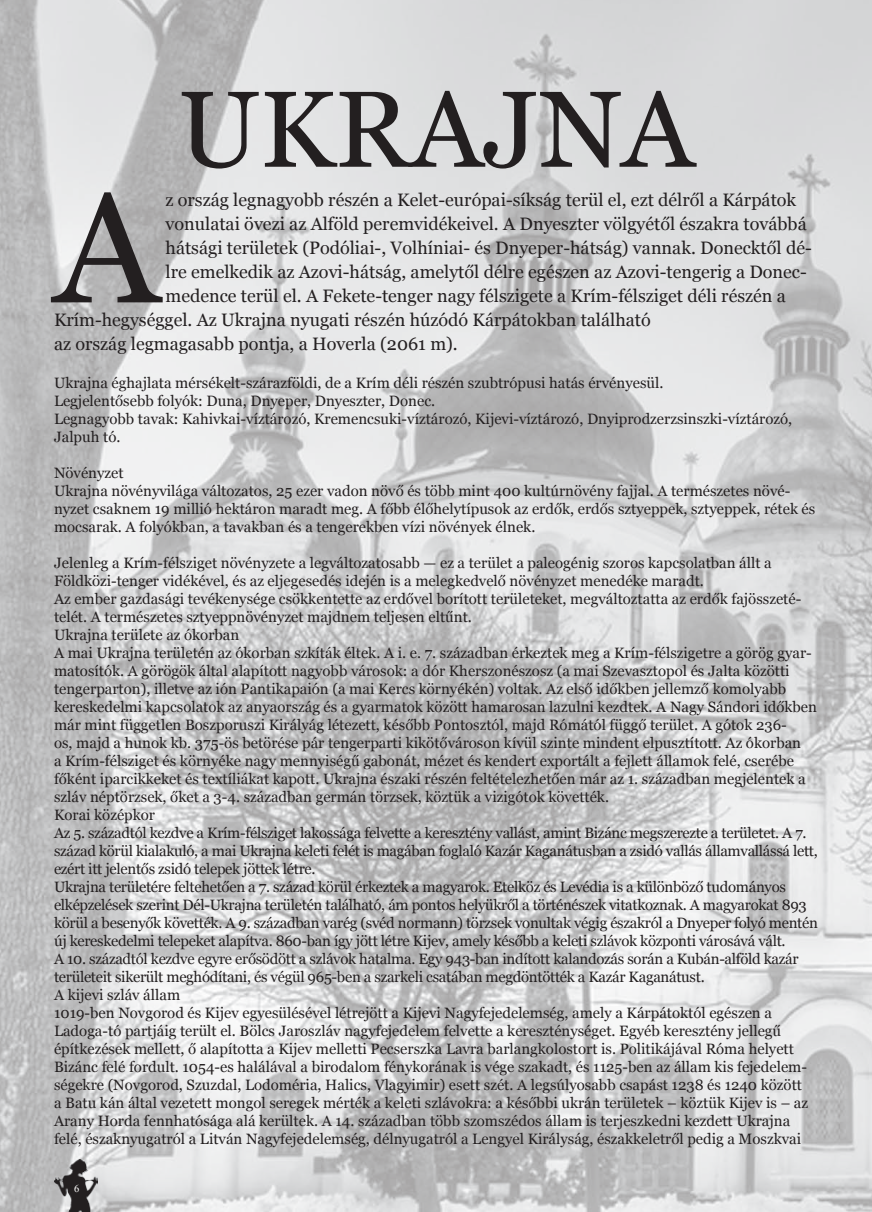
<style>
.page{position:relative;width:872px;height:1212px;background:#fff}
.page>*{position:absolute;margin:0;border:0;box-sizing:border-box;transform-origin:0 0}
.t1{font:156.6px "Georgia";color:#231f20}
.t2{font:108px "Georgia";color:#231f20}
.t3{font:18px "Georgia";color:#231f20}
.t4{font:15px/18px "Georgia";color:#231f20}
.t5{font:10.5px "Times New Roman";color:#fff}
</style>
<div class="page">
<img style="left:0;top:0;width:872px;height:1212px">
<img style="left:54px;top:1160px;width:44px;height:52px">
<h2 class="t2" style="left:178px;top:64px;width:518px">UKRAJNA</h2>
<h1 class="t1" style="left:54px;top:154px;width:107px">A</h1>
<p class="t3" style="left:165px;top:189px;width:632px">z ország legnagyobb részén a Kelet-európai-síkság terül el, ezt délről a Kárpátok</p>
<p class="t3" style="left:165px;top:213px;width:642px">vonulatai övezi az Alföld peremvidékeivel. A Dnyeszter völgyétől északra továbbá</p>
<p class="t3" style="left:165px;top:237px;width:648px">hátsági területek (Podóliai-, Volhíniai- és Dnyeper-hátság) vannak. Donecktől dé-</p>
<p class="t3" style="left:165px;top:261px;width:643px">lre emelkedik az Azovi-hátság, amelytől délre egészen az Azovi-tengerig a Donec-</p>
<p class="t3" style="left:165px;top:285px;width:622px">medence terül el. A Fekete-tenger nagy félszigete a Krím-félsziget déli részén a</p>
<p class="t3" style="left:54px;top:309px;width:598px">Krím-hegységgel. Az Ukrajna nyugati részén húzódó Kárpátokban található</p>
<p class="t3" style="left:54px;top:333px;width:405px">az ország legmagasabb pontja, a Hoverla (2061 m).</p>
<p class="t4" style="left:54px;top:374px;width:739px">Ukrajna éghajlata mérsékelt-szárazföldi, de a Krím déli részén szubtrópusi hatás érvényesül.<br>Legjelentősebb folyók: Duna, Dnyeper, Dnyeszter, Donec.<br>Legnagyobb tavak: Kahivkai-víztározó, Kremencsuki-víztározó, Kijevi-víztározó, Dnyiprodzerzsinszki-víztározó, Jalpuh tó.</p>
<p class="t4" style="left:54px;top:464px;width:763px">Növényzet<br>Ukrajna növényvilága változatos, 25 ezer vadon növő és több mint 400 kultúrnövény fajjal. A természetes növé&shy;nyzet csaknem 19 millió hektáron maradt meg. A főbb élőhelytípusok az erdők, erdős sztyeppek, sztyeppek, rétek és mocsarak. A folyókban, a tavakban és a tengerekben vízi növények élnek.</p>
<p class="t4" style="left:54px;top:554px;width:765px">Jelenleg a Krím-félsziget növényzete a legváltozatosabb — ez a terület a paleogénig szoros kapcsolatban állt a Földközi-tenger vidékével, és az eljegesedés idején is a melegkedvelő növényzet menedéke maradt.<br>Az ember gazdasági tevékenysége csökkentette az erdővel borított területeket, megváltoztatta az erdők fajösszeté&shy;telét. A természetes sztyeppnövényzet majdnem teljesen eltűnt.<br>Ukrajna területe az ókorban<br>A mai Ukrajna területén az ókorban szkíták éltek. A i. e. 7. században érkeztek meg a Krím-félszigetre a görög gyar&shy;matosítók. A görögök által alapított nagyobb városok: a dór Kherszonészosz (a mai Szevasztopol és Jalta közötti tengerparton), illetve az ión Pantikapaión (a mai Kercs környékén) voltak. Az első időkben jellemző komolyabb kereskedelmi kapcsolatok az anyaország és a gyarmatok között hamarosan lazulni kezdtek. A Nagy Sándori időkben már mint független Boszporuszi Királyág létezett, később Pontosztól, majd Rómától függő terület. A gótok 236-<br>os, majd a hunok kb. 375-ös betörése pár tengerparti kikötővároson kívül szinte mindent elpusztított. Az ókorban<br>a Krím-félsziget és környéke nagy mennyiségű gabonát, mézet és kendert exportált a fejlett államok felé, cserébe főként iparcikkeket és textíliákat kapott. Ukrajna északi részén feltételezhetően már az 1. században megjelentek a szláv néptörzsek, őket a 3-4. században germán törzsek, köztük a vizigótok követték.<br>Korai középkor<br>Az 5. századtól kezdve a Krím-félsziget lakossága felvette a keresztény vallást, amint Bizánc megszerezte a területet. A 7. század körül kialakuló, a mai Ukrajna keleti felét is magában foglaló Kazár Kaganátusban a zsidó vallás államvallássá lett, ezért itt jelentős zsidó telepek jöttek létre.<br>Ukrajna területére feltehetően a 7. század körül érkeztek a magyarok. Etelköz és Levédia is a különböző tudományos elképzelések szerint Dél-Ukrajna területén található, ám pontos helyükről a történészek vitatkoznak. A magyarokat 893 körül a besenyők követték. A 9. században varég (svéd normann) törzsek vonultak végig északról a Dnyeper folyó mentén új kereskedelmi telepeket alapítva. 860-ban így jött létre Kijev, amely később a keleti szlávok központi városává vált.<br>A 10. századtól kezdve egyre erősödött a szlávok hatalma. Egy 943-ban indított kalandozás során a Kubán-alföld kazár területeit sikerült meghódítani, és végül 965-ben a szarkeli csatában megdöntötték a Kazár Kaganátust.<br>A kijevi szláv állam<br>1019-ben Novgorod és Kijev egyesülésével létrejött a Kijevi Nagyfejedelemség, amely a Kárpátoktól egészen a Ladoga-tó partjáig terült el. Bölcs Jaroszláv nagyfejedelem felvette a kereszténységet. Egyéb keresztény jellegű építkezések mellett, ő alapította a Kijev melletti Pecserszka Lavra barlangkolostort is. Politikájával Róma helyett Bizánc felé fordult. 1054-es halálával a birodalom fénykorának is vége szakadt, és 1125-ben az állam kis fejedelem&shy;ségekre (Novgorod, Szuzdal, Lodoméria, Halics, Vlagyimir) esett szét. A legsúlyosabb csapást 1238 és 1240 között<br>a Batu kán által vezetett mongol seregek mérték a keleti szlávokra: a későbbi ukrán területek – köztük Kijev is – az Arany Horda fennhatósága alá kerültek. A 14. században több szomszédos állam is terjeszkedni kezdett Ukrajna felé, északnyugatról a Litván Nagyfejedelemség, délnyugatról a Lengyel Királyság, északkeletről pedig a Moszkvai</p>
<p class="t5" style="left:74px;top:1181px;width:7px">6</p>
</div>
